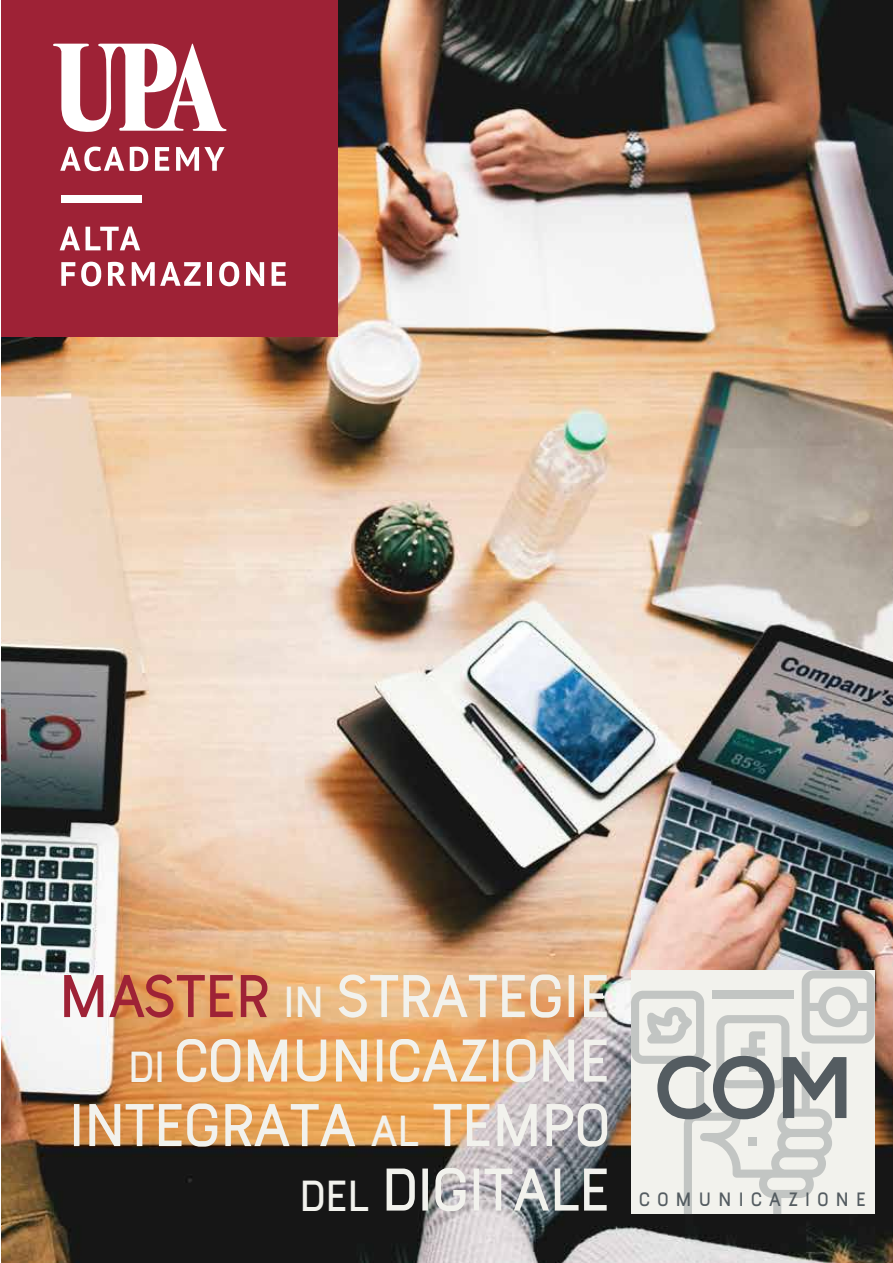
<style>
.page{position:relative;width:893px;height:1263px;background:#fff}
.page>*{position:absolute;margin:0;border:0;box-sizing:border-box;transform-origin:0 0}
.t1{font:700 87px "Nexa";color:#545c61}
.t2{font:700 58.8px/64.5px "Arvin";color:#f2f2ed;text-align:right}
.t3{font:700 18.9px "Arvin";letter-spacing:.4em;color:#545c61}
.s1{color:#9e2236}
.s2{font-size:42.45px}
</style>
<div class="page">
<img style="left:2px;top:0;width:891px;height:1263px">
<div style="left:1px;top:0;width:336px;height:336px;background:#9e2236"></div>
<div style="left:61px;top:195px;width:80px;height:8px;background:#fff"></div>
<svg style="left:53px;top:43px;width:174px;height:129px"></svg>
<svg style="left:61px;top:262px;width:14px;height:24px"></svg>
<svg style="left:81px;top:262px;width:20px;height:24px"></svg>
<svg style="left:108px;top:262px;width:18px;height:24px"></svg>
<svg style="left:132px;top:262px;width:69px;height:24px"></svg>
<div style="left:207px;top:262px;width:5px;height:24px;background:#fff"></div>
<svg style="left:219px;top:262px;width:20px;height:24px"></svg>
<svg style="left:246px;top:262px;width:18px;height:24px"></svg>
<svg style="left:272px;top:262px;width:14px;height:24px"></svg>
<svg style="left:60px;top:226px;width:20px;height:24px"></svg>
<svg style="left:86px;top:226px;width:54px;height:24px"></svg>
<svg style="left:631px;top:970px;width:244px;height:247px;background:#e3e3df"></svg>
<div style="left:749px;top:1137px;width:8px;height:8px;background:#c2c5c3"></div>
<p class="t2" style="left:59px;top:963px;width:552px"><span class="s1">MASTER</span> <span class="s2">IN</span> STRATEGIE<br><span class="s2">DI</span> COMUNICAZIONE<br>INTEGRATA <span class="s2">AL</span> TEMPO<br><span class="s2">DEL</span> DIGITALE</p>
<h1 class="t1" style="left:655px;top:1038px;width:200px">COM</h1>
<p class="t3" style="left:639px;top:1187px;width:228px">COMUNICAZIONE</p>
</div>
